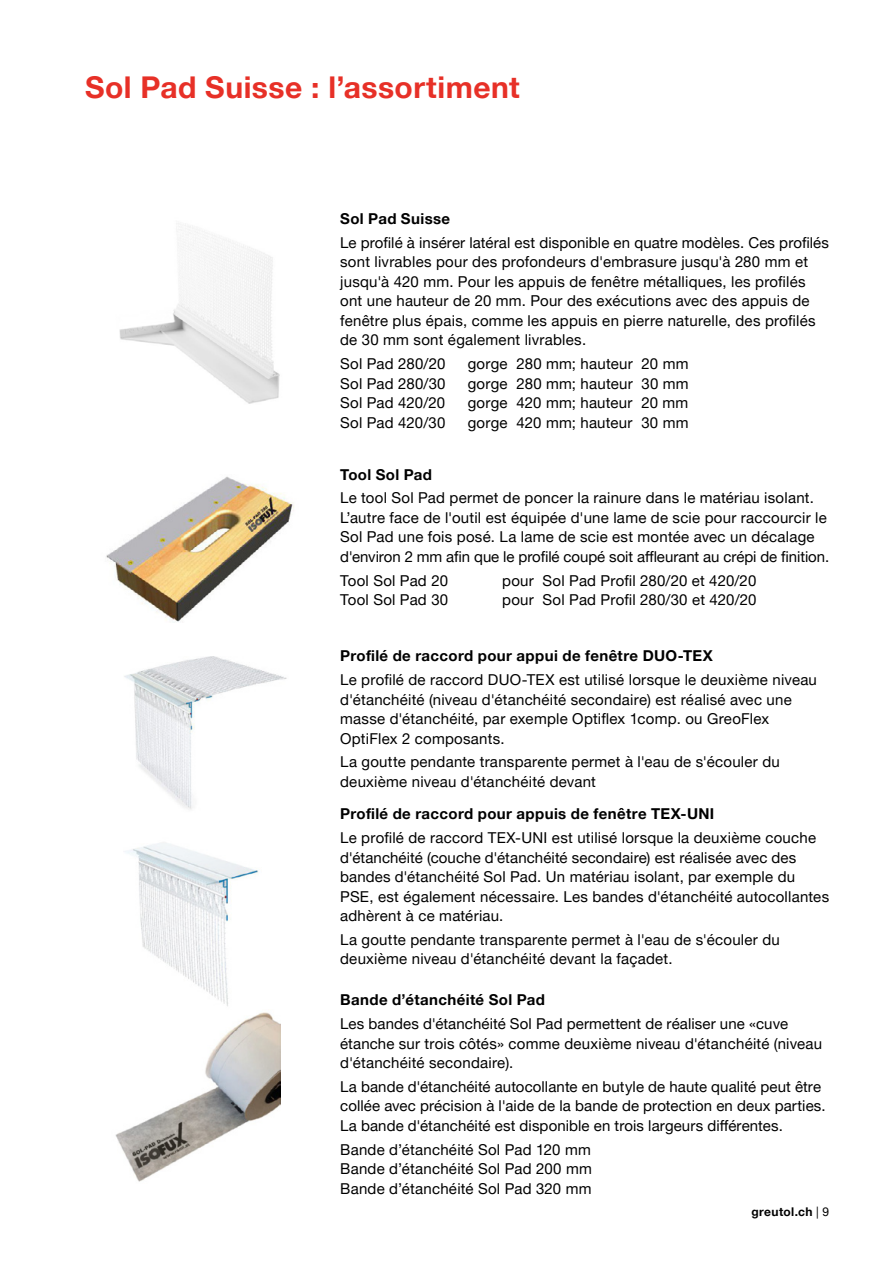
<style>
.page{position:relative;width:893px;height:1263px;background:#fff}
.page>*{position:absolute;margin:0;border:0;box-sizing:border-box;transform-origin:0 0}
.t1{font:700 30px "Helvetica Neue LTW1 G";letter-spacing:.015em;color:#e73027}
.t2{font:15px/19.5px "Helvetica Neue LTW1 G";letter-spacing:.015em;color:#000}
.t3{font:700 15px "Helvetica Neue LTW1 G";letter-spacing:.025em;color:#000}
.t4{font:700 12px "Helvetica Neue LTW1 G";letter-spacing:.035em;color:#000}
.s1{font-weight:400}
</style>
<div class="page">
<img style="left:119px;top:223px;width:161px;height:181px">
<img style="left:115px;top:1012px;width:166px;height:170px">
<img style="left:124px;top:656px;width:163px;height:154px">
<img style="left:125px;top:842px;width:133px;height:164px">
<img style="left:106px;top:476px;width:188px;height:146px">
<h1 class="t1" style="left:85px;top:69px;width:436px">Sol Pad Suisse : l’assortiment</h1>
<p class="t3" style="left:340px;top:210px;width:112px">Sol Pad Suisse</p>
<p class="t2" style="left:340px;top:233px;width:490px">Le profilé à insérer latéral est disponible en quatre modèles. Ces profilés sont livrables pour des profondeurs d'embrasure jusqu'à 280 mm et jusqu'à 420 mm. Pour les appuis de fenêtre métalliques, les profilés ont une hauteur de 20 mm. Pour des exécutions avec des appuis de fenêtre plus épais, comme les appuis en pierre naturelle, des profilés de 30 mm sont également livrables.</p>
<p class="t2" style="left:340px;top:354px;width:107px">Sol Pad 280/20</p>
<p class="t2" style="left:468px;top:354px;width:222px">gorge 280 mm; hauteur 20 mm</p>
<p class="t2" style="left:340px;top:373px;width:107px">Sol Pad 280/30</p>
<p class="t2" style="left:468px;top:373px;width:223px">gorge 280 mm; hauteur 30 mm</p>
<p class="t2" style="left:340px;top:393px;width:107px">Sol Pad 420/20</p>
<p class="t2" style="left:468px;top:393px;width:222px">gorge 420 mm; hauteur 20 mm</p>
<p class="t2" style="left:340px;top:412px;width:107px">Sol Pad 420/30</p>
<p class="t2" style="left:468px;top:412px;width:222px">gorge 420 mm; hauteur 30 mm</p>
<p class="t3" style="left:340px;top:465px;width:93px">Tool Sol Pad</p>
<p class="t2" style="left:340px;top:488px;width:490px">Le tool Sol Pad permet de poncer la rainure dans le matériau isolant.<br>L’autre face de l'outil est équipée d'une lame de scie pour raccourcir le Sol Pad une fois posé. La lame de scie est montée avec un décalage d'environ 2 mm afin que le profilé coupé soit affleurant au crépi de finition.</p>
<p class="t2" style="left:340px;top:570px;width:109px">Tool Sol Pad 20</p>
<p class="t2" style="left:502px;top:570px;width:256px">pour Sol Pad Profil 280/20 et 420/20</p>
<p class="t2" style="left:340px;top:590px;width:110px">Tool Sol Pad 30</p>
<p class="t2" style="left:502px;top:590px;width:256px">pour Sol Pad Profil 280/30 et 420/20</p>
<p class="t3" style="left:340px;top:647px;width:374px">Profilé de raccord pour appui de fenêtre DUO-TEX</p>
<p class="t2" style="left:340px;top:670px;width:478px">Le profilé de raccord DUO-TEX est utilisé lorsque le deuxième niveau d'étanchéité (niveau d'étanchéité secondaire) est réalisé avec une masse d'étanchéité, par exemple Optiflex 1comp. ou GreoFlex OptiFlex 2 composants.</p>
<p class="t2" style="left:340px;top:752px;width:441px">La goutte pendante transparente permet à l'eau de s'écouler du deuxième niveau d'étanchéité devant</p>
<p class="t3" style="left:340px;top:805px;width:376px">Profilé de raccord pour appuis de fenêtre TEX-UNI</p>
<p class="t2" style="left:340px;top:828px;width:490px">Le profilé de raccord TEX-UNI est utilisé lorsque la deuxième couche d'étanchéité (couche d'étanchéité secondaire) est réalisée avec des bandes d'étanchéité Sol Pad. Un matériau isolant, par exemple du PSE, est également nécessaire. Les bandes d'étanchéité autocollantes adhèrent à ce matériau.</p>
<p class="t2" style="left:340px;top:929px;width:441px">La goutte pendante transparente permet à l'eau de s'écouler du deuxième niveau d'étanchéité devant la façadet.</p>
<p class="t3" style="left:340px;top:991px;width:206px">Bande d’étanchéité Sol Pad</p>
<p class="t2" style="left:340px;top:1014px;width:484px">Les bandes d'étanchéité Sol Pad permettent de réaliser une «cuve étanche sur trois côtés» comme deuxième niveau d'étanchéité (niveau d'étanchéité secondaire).</p>
<p class="t2" style="left:340px;top:1077px;width:487px">La bande d'étanchéité autocollante en butyle de haute qualité peut être collée avec précision à l'aide de la bande de protection en deux parties.<br>La bande d'étanchéité est disponible en trois largeurs différentes.</p>
<p class="t2" style="left:340px;top:1139px;width:253px;text-align:justify">Bande d’étanchéité Sol Pad 120 mm Bande d’étanchéité Sol Pad 200 mm Bande d’étanchéité Sol Pad 320 mm</p>
<p class="t4" style="left:751px;top:1204px;width:79px">greutol.ch <span class="s1">| 9</span></p>
</div>
